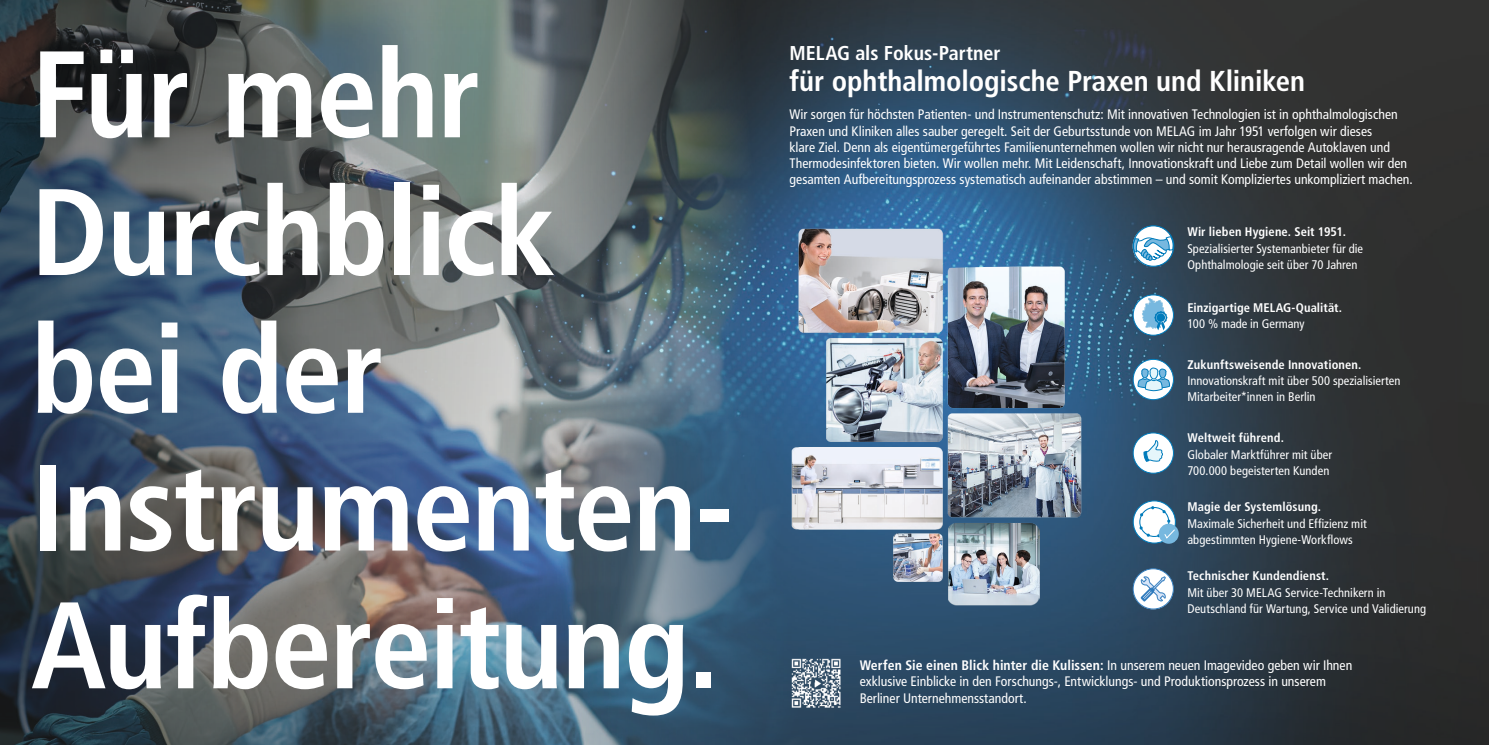
<style>
.page{position:relative;width:1489px;height:745px;background:#fff}
.page>*{position:absolute;margin:0;border:0;box-sizing:border-box;transform-origin:0 0}
.t1{font:700 condensed 122.88px/137.6px "Frutiger LT Pro";letter-spacing:-.015em;color:#fff}
.t2{font:700 condensed 28.75px "Frutiger LT Pro";letter-spacing:-.005em;color:#fff}
.t3{font:700 condensed 20px "Frutiger LT Pro";color:#fff}
.t4{font:condensed 13.75px/16.2px "Frutiger LT Pro";color:#fff}
.t5{font:condensed 12.5px/16.2px "Frutiger LT Pro";letter-spacing:.005em;color:#fff}
.t6{font:700 condensed 12.5px/16.2px "Frutiger LT Pro";letter-spacing:.005em;color:#fff}
.s1{font-weight:700}
.s2{font-weight:400}
</style>
<div class="page">
<img style="left:926px;top:0;width:562px;height:744px">
<div style="left:1132px;top:226px;width:40px;height:40px;background:#fff;border-radius:50%"></div>
<svg style="left:1132px;top:236px;width:41px;height:25px"></svg>
<div style="left:1158px;top:523px;width:20px;height:20px;background:#77b8df;border-radius:50%"></div>
<svg style="left:1132px;top:499px;width:44px;height:44px"></svg>
<div style="left:1133px;top:432px;width:40px;height:41px;background:#fff;border-radius:50%"></div>
<div style="left:1132px;top:432px;width:41px;height:41px;border:1px solid #007bbb;border-radius:50%"></div>
<svg style="left:1143px;top:440px;width:20px;height:22px"></svg>
<svg style="left:1133px;top:295px;width:40px;height:40px"></svg>
<div style="left:1132px;top:294px;width:41px;height:41px;border:1px solid #007bbb;border-radius:50%"></div>
<svg style="left:1141px;top:298px;width:26px;height:32px"></svg>
<svg style="left:1133px;top:359px;width:40px;height:40px"></svg>
<div style="left:1132px;top:358px;width:41px;height:42px;border:1px solid #007bbb;border-radius:50%"></div>
<svg style="left:1137px;top:367px;width:33px;height:36px"></svg>
<div style="left:1132px;top:225px;width:42px;height:42px;border:1px solid #007bbb;border-radius:50%"></div>
<img style="left:0;top:0;width:926px;height:744px">
<svg style="left:1132px;top:568px;width:41px;height:41px"></svg>
<img style="left:781px;top:201px;width:315px;height:414px">
<p class="t1" style="left:31px;top:26px;width:704px">Für mehr<br>Durchblick bei der<br>Instrumenten-<br>Aufbereitung.</p>
<p class="t3" style="left:789px;top:41px;width:213px">MELAG als Fokus-Partner</p>
<p class="t2" style="left:789px;top:63px;width:517px">für ophthalmologische Praxen und Kliniken</p>
<p class="t4" style="left:789px;top:106px;width:624px">Wir sorgen für höchsten Patienten- und Instrumentenschutz: Mit innovativen Technologien ist in ophthalmologischen Praxen und Kliniken alles sauber geregelt. Seit der Geburtsstunde von MELAG im Jahr 1951 verfolgen wir dieses<br>klare Ziel. Denn als eigentümergeführtes Familienunternehmen wollen wir nicht nur herausragende Autoklaven und Thermodesinfektoren bieten. Wir wollen mehr. Mit Leidenschaft, Innovationskraft und Liebe zum Detail wollen wir den gesamten Aufbereitungsprozess systematisch aufeinander abstimmen – und somit Kompliziertes unkompliziert machen.</p>
<p class="t5" style="left:1187px;top:224px;width:177px"><span class="s1">Wir lieben Hygiene. Seit 1951.<br></span>Spezialisierter Systemanbieter für die<br>Ophthalmologie seit über 70 Jahren</p>
<p class="t6" style="left:1187px;top:299px;width:156px">Einzigartige MELAG-Qualität.<br><span class="s2">100 % made in Germany</span></p>
<p class="t5" style="left:1187px;top:356px;width:215px"><span class="s1">Zukunftsweisende Innovationen.<br></span>Innovationskraft mit über 500 spezialisierten<br>Mitarbeiter*innen in Berlin</p>
<p class="t5" style="left:1187px;top:430px;width:146px"><span class="s1">Weltweit führend.<br></span>Globaler Marktführer mit über<br>700.000 begeisterten Kunden</p>
<p class="t5" style="left:1187px;top:498px;width:181px"><span class="s1">Magie der Systemlösung.<br></span>Maximale Sicherheit und Effizienz mit abgestimmten Hygiene-Workflows</p>
<p class="t5" style="left:1187px;top:567px;width:240px"><span class="s1">Technischer Kundendienst.<br></span>Mit über 30 MELAG Service-Technikern in<br>Deutschland für Wartung, Service und Validierung</p>
<p class="t4" style="left:859px;top:657px;width:494px"><span class="s1">Werfen Sie einen Blick hinter die Kulissen:</span> In unserem neuen Imagevideo geben wir Ihnen exklusive Einblicke in den Forschungs-, Entwicklungs- und Produktionsprozess in unserem<br>Berliner Unternehmensstandort.</p>
</div>
